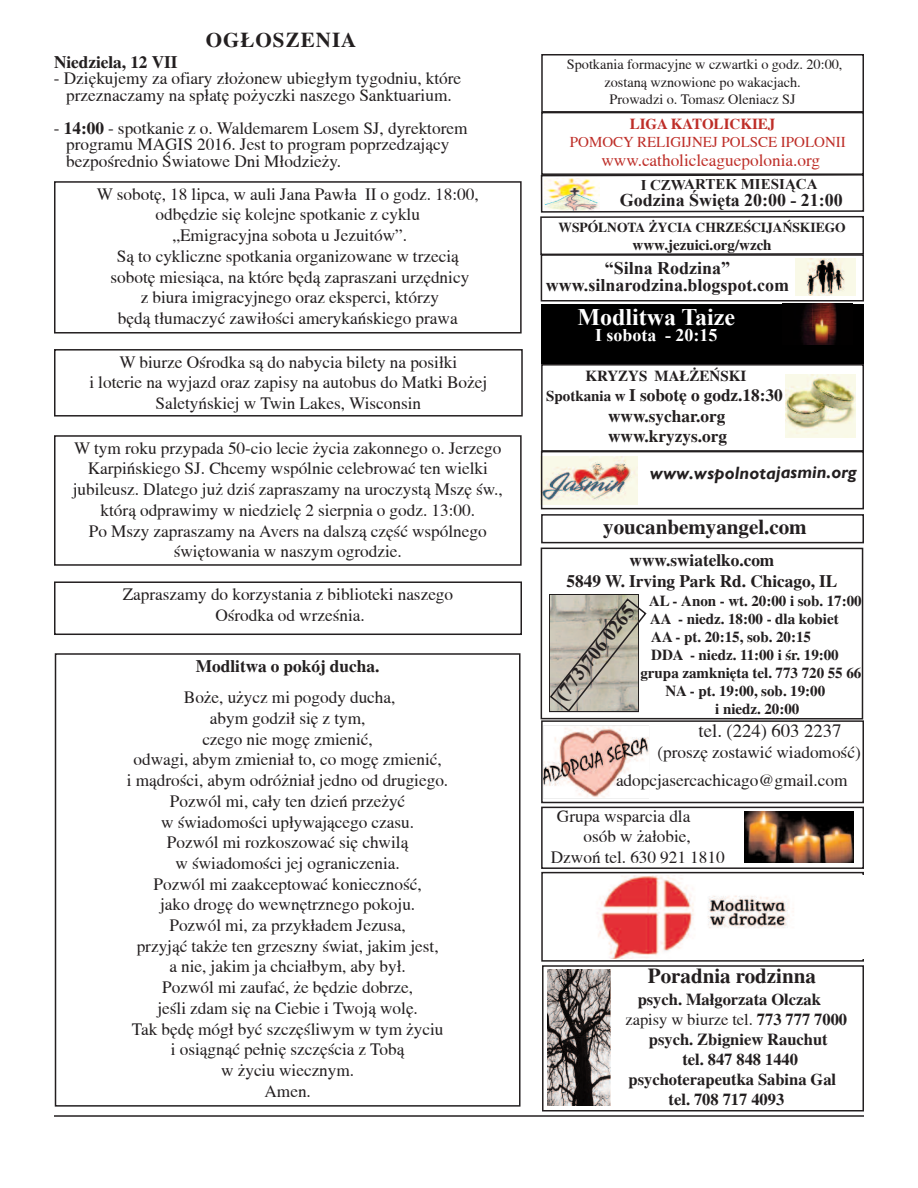
<style>
.page{position:relative;width:918px;height:1188px;background:#fff}
.page>*{position:absolute;margin:0;border:0;box-sizing:border-box;transform-origin:0 0}
.t1{font:700 23.7px "Times New Roman";color:#fff}
.t2{font:700 21px "Toronto";color:#231f20}
.t3{font:700 20.85px "Toronto";color:#231f20}
.t4{font:700 20.85px "Toronto";letter-spacing:.05em;color:#231f20}
.t5{font:700 19.35px "Times New Roman";color:#231f20}
.t6{font:18.75px "Toronto";color:#231f20}
.t7{font:700 17.85px/16.5px "Times New Roman";color:#231f20;text-align:center}
.t8{font:italic 700 17.85px "Gill Sans";letter-spacing:-.005em;color:#231f20}
.t9{font:700 17.85px "Times New Roman";color:#fff}
.t10{font:17.25px/20.7px "Toronto";color:#231f20;text-align:center}
.t11{font:700 17.25px/20.7px "Toronto";color:#231f20;text-align:center}
.t12{font:17.25px "Toronto";color:#be2e28}
.t13{font:700 16.5px "Toronto";color:#231f20}
.t14{font:16.5px "Toronto";color:#231f20}
.t15{font:700 15px "Toronto";color:#231f20}
.t16{font:15px "Toronto";color:#be2e28}
.t17{font:700 15px "Toronto";color:#be2e28}
.t18{font:700 14.85px "Times New Roman";color:#231f20}
.t19{font:14.25px/17.7px "Toronto";color:#231f20;text-align:center}
.t20{font:700 13.5px "Toronto";color:#231f20}
.s1{font-weight:700}
.s2{font-size:15px}
</style>
<div class="page">
<hr style="left:54px;top:1115px;width:810px;height:2px;background:#231f20">
<div style="left:541px;top:304px;width:323px;height:59px;background:#000"></div>
<img style="left:548px;top:969px;width:63px;height:137px">
<div style="left:541px;top:514px;width:323px;height:29px;border:2px solid #231f20"></div>
<svg style="left:540px;top:173px;width:325px;height:83px"></svg>
<div style="left:541px;top:364px;width:323px;height:88px;border:2px solid #231f20"></div>
<img style="left:785px;top:375px;width:70px;height:62px">
<div style="left:541px;top:254px;width:323px;height:48px;border:2px solid #231f20"></div>
<div style="left:794px;top:259px;width:63px;height:37px;background:#f9f9e7"></div>
<img style="left:807px;top:259px;width:38px;height:37px">
<div style="left:541px;top:872px;width:323px;height:90px;border:2px solid #231f20"></div>
<img style="left:801px;top:304px;width:36px;height:41px">
<img style="left:544px;top:456px;width:93px;height:49px">
<div style="left:541px;top:451px;width:323px;height:58px;border:2px solid #231f20"></div>
<div style="left:541px;top:548px;width:322px;height:172px;border:2px solid #231f20"></div>
<svg style="left:549px;top:597px;width:98px;height:116px;background:#b9b4a8"></svg>
<div style="left:541px;top:807px;width:323px;height:62px;border:2px solid #231f20"></div>
<img style="left:745px;top:811px;width:109px;height:52px">
<div style="left:542px;top:965px;width:322px;height:147px;border:2px solid #231f20"></div>
<img style="left:544px;top:726px;width:105px;height:73px">
<div style="left:541px;top:720px;width:323px;height:83px;border:2px solid #231f20"></div>
<div style="left:541px;top:54px;width:323px;height:59px;border:2px solid #231f20"></div>
<div style="left:54px;top:349px;width:469px;height:68px;border:2px solid #231f20"></div>
<div style="left:54px;top:181px;width:468px;height:153px;border:2px solid #231f20"></div>
<div style="left:54px;top:581px;width:468px;height:54px;border:2px solid #231f20"></div>
<div style="left:54px;top:435px;width:468px;height:131px;border:2px solid #231f20"></div>
<div style="left:544px;top:875px;width:320px;height:84px;background:#fff"></div>
<img style="left:597px;top:875px;width:197px;height:84px">
<div style="left:55px;top:653px;width:466px;height:454px;border:2px solid #231f20"></div>
<p class="t4" style="left:206px;top:28px;width:152px">OG£OSZENIA</p>
<p class="t11" style="left:54px;top:51px;width:125px">Niedziela, 12 VII</p>
<p class="t10" style="left:54px;top:70px;width:409px;line-height:16.5px">- Dziękujemy za ofiary złożonew ubiegłym tygodniu, które przeznaczamy na spłatę pożyczki naszego Sanktuarium.</p>
<p class="t10" style="left:66px;top:120px;width:403px;line-height:16.5px;text-align:left;text-indent:-12px">- <span class="s1">14:00</span> - spotkanie z o. Waldemarem Losem SJ, dyrektorem programu MAGIS 2016. Jest to program poprzedzający bezpośrednio Światowe Dni Młodzieży.</p>
<p class="t10" style="left:97px;top:184px;width:383px">W sobotę, 18 lipca, w auli Jana Pawła II o godz. 18:00, odbędzie się kolejne spotkanie z cyklu<br>„Emigracyjna sobota u Jezuitów”.<br>Są to cykliczne spotkania organizowane w trzecią sobotę miesiąca, na które będą zapraszani urzędnicy<br>z biura imigracyjnego oraz eksperci, którzy<br>będą tłumaczyć zawiłości amerykańskiego prawa</p>
<p class="t10" style="left:89px;top:351px;width:399px">W biurze Ośrodka są do nabycia bilety na posiłki<br>i loterie na wyjazd oraz zapisy na autobus do Matki Bożej<br>Saletyńskiej w Twin Lakes, Wisconsin</p>
<p class="t10" style="left:73px;top:438px;width:432px">W tym roku przypada 50-cio lecie życia zakonnego o. Jerzego Karpińskiego SJ. Chcemy wspólnie celebrować ten wielki jubileusz. Dlatego już dziś zapraszamy na uroczystą Mszę św., którą odprawimy w niedzielę 2 sierpnia o godz. 13:00.<br>Po Mszy zapraszamy na Avers na dalszą część wspólnego świętowania w naszym ogrodzie.</p>
<p class="t10" style="left:123px;top:584px;width:332px">Zapraszamy do korzystania z biblioteki naszego<br>Ośrodka od września.</p>
<p class="t11" style="left:196px;top:656px;width:185px">Modlitwa o pokój ducha.</p>
<p class="t10" style="left:127px;top:687px;width:323px">Boże, użycz mi pogody ducha,<br>abym godził się z tym,<br>czego nie mogę zmienić,<br>odwagi, abym zmieniał to, co mogę zmienić,<br>i mądrości, abym odróżniał jedno od drugiego.<br>Pozwól mi, cały ten dzień przeżyć<br>w świadomości upływającego czasu.<br>Pozwól mi rozkoszować się chwilą<br>w świadomości jej ograniczenia.<br>Pozwól mi zaakceptować konieczność,<br>jako drogę do wewnętrznego pokoju.<br>Pozwól mi, za przykładem Jezusa,<br>przyjąć także ten grzeszny świat, jakim jest,<br>a nie, jakim ja chciałbym, aby był.<br>Pozwól mi zaufać, że będzie dobrze,<br>jeśli zdam się na Ciebie i Twoją wolę.<br>Tak będę mógł być szczęśliwym w tym życiu<br>i osiągnąć pełnię szczęścia z Tobą<br>w życiu wiecznym.<br>Amen.</p>
<p class="t19" style="left:567px;top:55px;width:277px">Spotkania formacyjne w czwartki o godz. 20:00, zostaną wznowione po wakacjach.<br>Prowadzi o. Tomasz Oleniacz SJ</p>
<p class="t17" style="left:630px;top:115px;width:147px">LIGA KATOLICKIEJ</p>
<p class="t16" style="left:570px;top:133px;width:278px">POMOCY RELIGIJNEJ POLSCE IPOLONII</p>
<p class="t12" style="left:601px;top:151px;width:220px">www.catholicleaguepolonia.org</p>
<p class="t18" style="left:641px;top:176px;width:178px">I CZWARTEK MIESIĄCA</p>
<p class="t7" style="left:620px;top:192px;width:225px">Godzina Święta 20:00 - 21:00</p>
<p class="t20" style="left:559px;top:220px;width:289px">WSPÓLNOTA ŻYCIA CHRZEŚCIJAŃSKIEGO</p>
<p class="t15" style="left:633px;top:236px;width:141px">www.jezuici.org/wzch</p>
<p class="t7" style="left:546px;top:260px;width:245px">“Silna Rodzina” www.silnarodzina.blogspot.com</p>
<h1 class="t1" style="left:577px;top:304px;width:159px">Modlitwa Taize</h1>
<p class="t9" style="left:595px;top:325px;width:124px">I sobota - 20:15</p>
<p class="t15" style="left:585px;top:367px;width:162px">KRYZYS MAŁŻEŃSKI</p>
<p class="t11" style="left:546px;top:385px;width:238px"><span class="s2">Spotkania w</span> I sobotę o godz.18:30 www.sychar.org www.kryzys.org</p>
<p class="t8" style="left:650px;top:462px;width:208px">www.wspolnotajasmin.org</p>
<p class="t3" style="left:603px;top:515px;width:205px">youcanbemyangel.com</p>
<p class="t11" style="left:567px;top:550px;width:272px">www.swiatelko.com<br>5849 W. Irving Park Rd. Chicago, IL</p>
<p class="t15" style="left:649px;top:592px;width:214px">AL - Anon - wt. 20:00 i sob. 17:00</p>
<p class="t15" style="left:650px;top:610px;width:190px">AA - niedz. 18:00 - dla kobiet</p>
<p class="t15" style="left:651px;top:628px;width:161px">AA - pt. 20:15, sob. 20:15</p>
<p class="t15" style="left:651px;top:646px;width:189px">DDA - niedz. 11:00 i śr. 19:00</p>
<p class="t15" style="left:640px;top:664px;width:222px">grupa zamknięta tel. 773 720 55 66</p>
<p class="t15" style="left:665px;top:682px;width:161px">NA - pt. 19:00, sob. 19:00</p>
<p class="t15" style="left:715px;top:700px;width:86px">i niedz. 20:00</p>
<p class="t5" style="left:551px;top:691px;width:117px;rotate:-52deg">(773)706 0265</p>
<p class="t6" style="left:699px;top:720px;width:144px">tel. (224) 603 2237</p>
<p class="t10" style="left:616px;top:738px;width:246px;line-height:27.9px;text-align:left;text-indent:41px">(proszę zostawić wiadomość) adopcjasercachicago@gmail.com</p>
<p class="t10" style="left:557px;top:805px;width:135px">Grupa wsparcia dla</p>
<p class="t10" style="left:584px;top:826px;width:109px">osób w żałobie,</p>
<p class="t10" style="left:551px;top:847px;width:175px">Dzwoń tel. 630 921 1810</p>
<p class="t2" style="left:648px;top:964px;width:169px">Poradnia rodzinna</p>
<p class="t13" style="left:638px;top:990px;width:185px">psych. Małgorzata Olczak</p>
<p class="t14" style="left:625px;top:1010px;width:223px">zapisy w biurze tel. <span class="s1">773 777 7000</span></p>
<p class="t13" style="left:649px;top:1030px;width:180px">psych. Zbigniew Rauchut</p>
<p class="t13" style="left:682px;top:1050px;width:117px">tel. 847 848 1440</p>
<p class="t13" style="left:629px;top:1070px;width:209px">psychoterapeutka Sabina Gal</p>
<p class="t13" style="left:669px;top:1089px;width:117px">tel. 708 717 4093</p>
</div>
